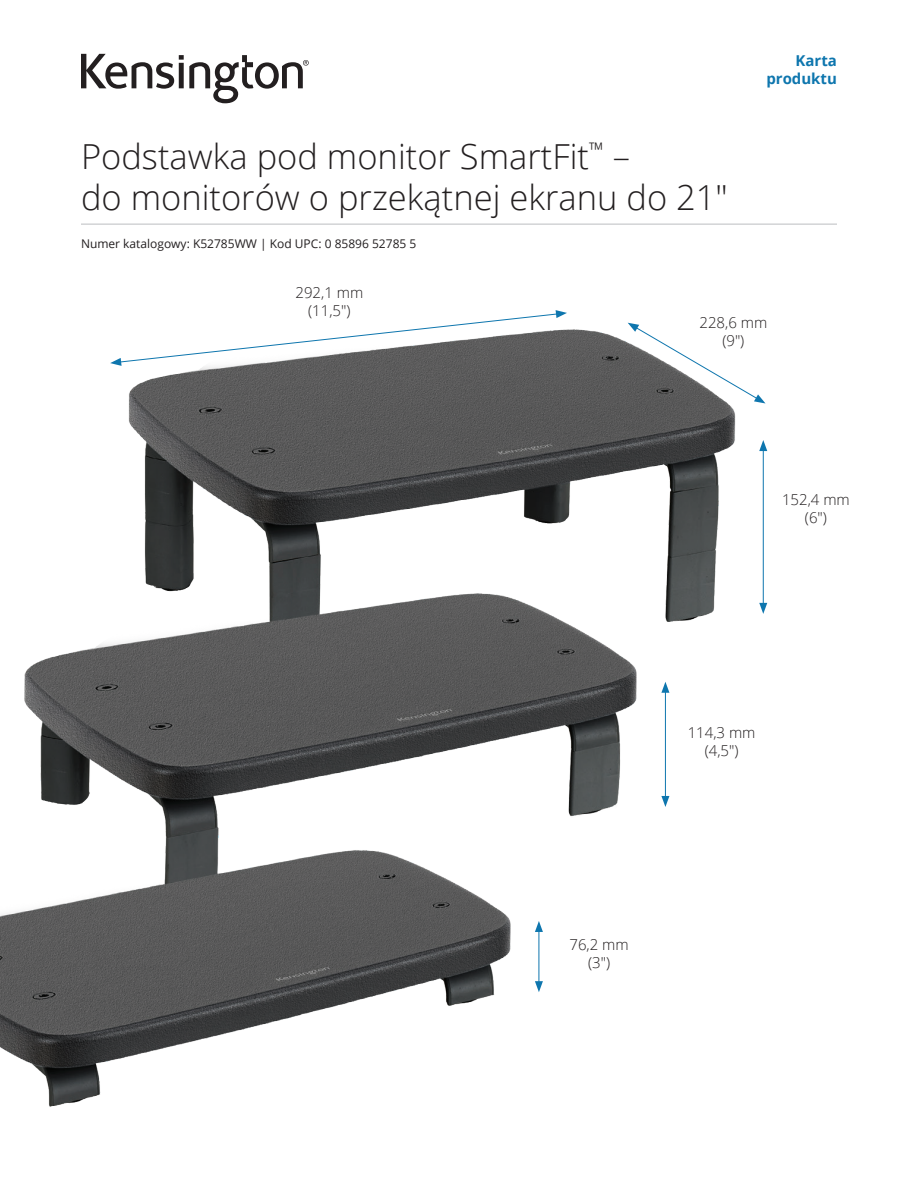
<style>
.page{position:relative;width:918px;height:1188px;background:#fff}
.page>*{position:absolute;margin:0;border:0;box-sizing:border-box;transform-origin:0 0}
.t1{font:300 34.5px/41.4px "Open Sans";color:#231f20}
.Image_Body{font:300 15px/18px "Open Sans";color:#231f20;text-align:center}
.Filetype_Header_Blue{font:700 15px "Open Sans";color:#0e76ae}
.t2{font:12px "Open Sans";color:#231f20}
</style>
<div class="page">
<img style="left:0;top:322px;width:768px;height:785px">
<svg style="left:81px;top:54px;width:228px;height:49px"></svg>
<svg style="left:110px;top:310px;width:457px;height:56px"></svg>
<svg style="left:628px;top:323px;width:138px;height:80px"></svg>
<hr style="left:763px;top:449px;width:1px;height:156px;background:#0e76ae">
<svg style="left:759px;top:440px;width:8px;height:11px"></svg>
<svg style="left:759px;top:603px;width:8px;height:11px"></svg>
<hr style="left:665px;top:690px;width:1px;height:108px;background:#0e76ae">
<svg style="left:661px;top:682px;width:8px;height:11px"></svg>
<svg style="left:661px;top:796px;width:8px;height:11px"></svg>
<hr style="left:539px;top:930px;width:1px;height:53px;background:#0e76ae">
<svg style="left:535px;top:921px;width:8px;height:11px"></svg>
<svg style="left:535px;top:981px;width:8px;height:11px"></svg>
<hr style="left:81px;top:224px;width:756px;height:1px;background:#bcbdc0">
<p class="t1" style="left:81px;top:135px;width:648px">Podstawka pod monitor SmartFit<sup>™</sup> –<br>do monitorów o przekątnej ekranu do 21"</p>
<p class="t2" style="left:81px;top:236px;width:337px">Numer katalogowy: K52785WW | Kod UPC: 0 85896 52785 5</p>
<p class="Filetype_Header_Blue" style="left:796px;top:50px;width:43px">Karta</p>
<p class="Filetype_Header_Blue" style="left:766px;top:68px;width:72px">produktu</p>
<p class="Image_Body" style="left:295px;top:284px;width:69px">292,1 mm (11,5")</p>
<p class="Image_Body" style="left:699px;top:313px;width:69px">228,6 mm (9")</p>
<p class="Image_Body" style="left:782px;top:491px;width:69px">152,4 mm (6")</p>
<p class="Image_Body" style="left:688px;top:723px;width:69px">114,3 mm (4,5")</p>
<p class="Image_Body" style="left:570px;top:935px;width:61px">76,2 mm (3")</p>
</div>
